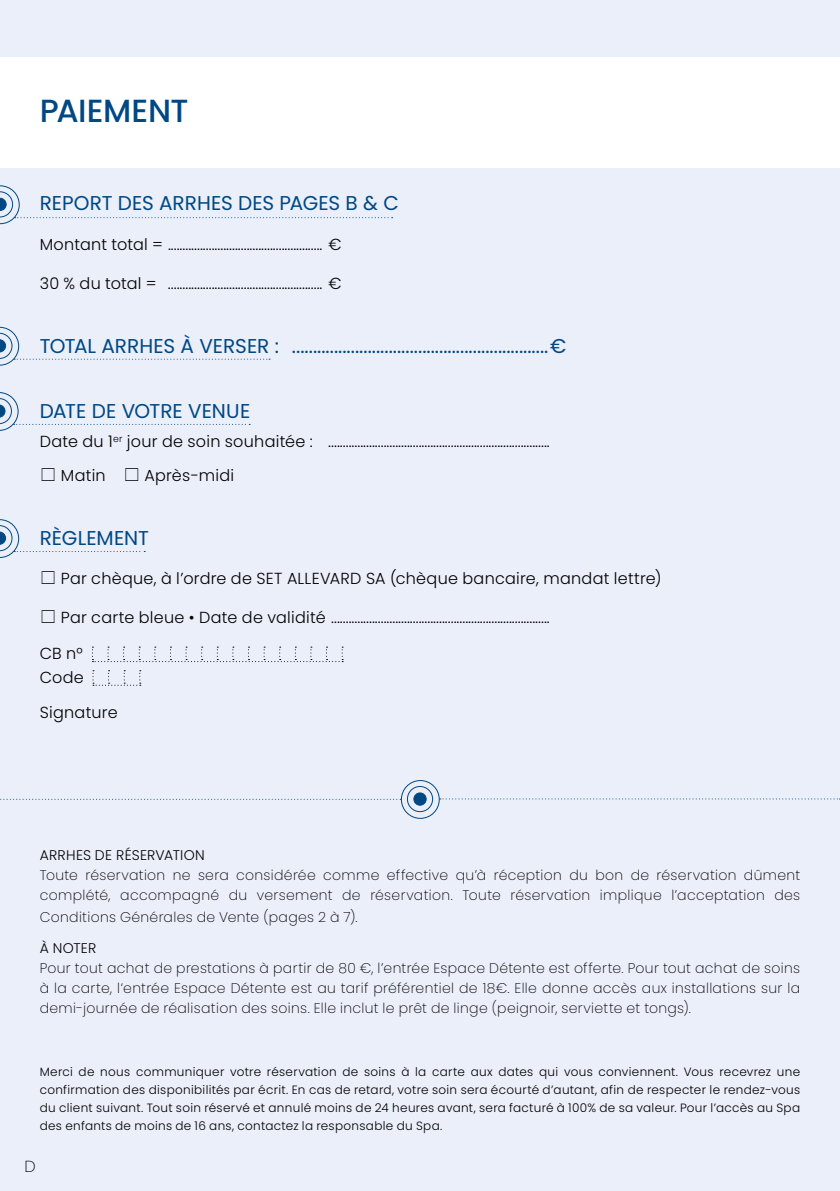
<style>
.page{position:relative;width:840px;height:1191px;background:#fff}
.page>*{position:absolute;margin:0;border:0;box-sizing:border-box;transform-origin:0 0}
.t1{font:500 32px "Poppins";letter-spacing:-.01em;color:#004884}
.t2{font:20px "Poppins";letter-spacing:-.005em;color:#004884}
.t3{font:300 16px/33.6px "Poppins";letter-spacing:.015em;color:#000}
.t4{font:200 16px "Poppins";color:#000}
.t5{font:200 14px/20px "Poppins";letter-spacing:.025em;color:#000}
.t6{font:300 14px "Poppins";letter-spacing:.015em;color:#000}
.t7{font:300 12px/18px "Poppins";letter-spacing:.025em;color:#000;text-align:justify}
</style>
<div class="page">
<div style="left:0;top:0;width:839px;height:1191px;background:#eaeffa"></div>
<svg style="left:92px;top:670px;width:49px;height:15px"></svg>
<svg style="left:92px;top:646px;width:251px;height:16px"></svg>
<svg style="left:0;top:186px;width:392px;height:38px"></svg>
<svg style="left:0;top:327px;width:270px;height:38px"></svg>
<svg style="left:0;top:392px;width:250px;height:38px"></svg>
<svg style="left:0;top:519px;width:145px;height:38px"></svg>
<svg style="left:0;top:799px;width:401px;height:1px"></svg>
<div style="left:413px;top:793px;width:13px;height:12px;background:#004884;border-radius:50%"></div>
<div style="left:413px;top:792px;width:13px;height:13px;border:1px solid #004884;border-radius:50%"></div>
<div style="left:407px;top:786px;width:25px;height:26px;border:1px solid #004884;border-radius:50%"></div>
<div style="left:401px;top:780px;width:38px;height:38px;border:1px solid #004884;border-radius:50%"></div>
<svg style="left:439px;top:798px;width:401px;height:1px"></svg>
<div style="left:0;top:57px;width:839px;height:110px;background:#fff"></div>
<h1 class="t1" style="left:40px;top:93px;width:150px">PAIEMENT</h1>
<h2 class="t2" style="left:40px;top:192px;width:360px">REPORT DES ARRHES DES PAGES B &amp; C</h2>
<p class="t3" style="left:40px;top:227px;width:303px">Montant total = ..................................................... €</p>
<p class="t3" style="left:40px;top:266px;width:303px">30 % du total = ..................................................... €</p>
<h2 class="t2" style="left:40px;top:334px;width:528px">TOTAL ARRHES À VERSER : .............................................................€</h2>
<h2 class="t2" style="left:40px;top:399px;width:212px">DATE DE VOTRE VENUE</h2>
<p class="t3" style="left:61px;top:425px;width:490px;text-indent:-21px">Date du 1<sup>er</sup> jour de soin souhaitée : ............................................................................<br>Matin</p>
<p class="t3" style="left:144px;top:458px;width:91px">Après-midi</p>
<h2 class="t2" style="left:40px;top:526px;width:111px">RÈGLEMENT</h2>
<p class="t3" style="left:61px;top:562px;width:602px">Par chèque, à l’ordre de SET ALLEVARD SA (chèque bancaire, mandat lettre)</p>
<p class="t3" style="left:61px;top:601px;width:490px">Par carte bleue • Date de validité ...........................................................................</p>
<p class="t3" style="left:40px;top:641px;width:46px;line-height:24px">CB n°<br>Code</p>
<p class="t3" style="left:40px;top:696px;width:79px">Signature</p>
<p class="t6" style="left:40px;top:846px;width:166px">ARRHES DE RÉSERVATION</p>
<p class="t5" style="left:40px;top:864px;width:761px">Toute réservation ne sera considérée comme effective qu’à réception du bon de réservation dûment complété, accompagné du versement de réservation. Toute réservation implique l’acceptation des</p>
<p class="t5" style="left:40px;top:906px;width:319px">Conditions Générales de Vente (pages 2 à 7).</p>
<p class="t6" style="left:40px;top:940px;width:58px">À NOTER</p>
<p class="t5" style="left:40px;top:958px;width:761px;text-align:justify">Pour tout achat de prestations à partir de 80 €, l’entrée Espace Détente est offerte. Pour tout achat de soins à la carte, l‘entrée Espace Détente est au tarif préférentiel de 18€. Elle donne accès aux installations sur la demi-journée de réalisation des soins. Elle inclut le prêt de linge (peignoir, serviette et tongs).</p>
<p class="t7" style="left:40px;top:1063px;width:761px">Merci de nous communiquer votre réservation de soins à la carte aux dates qui vous conviennent. Vous recevrez une confirmation des disponibilités par écrit. En cas de retard, votre soin sera écourté d’autant, afin de respecter le rendez-vous du client suivant. Tout soin réservé et annulé moins de 24 heures avant, sera facturé à 100% de sa valeur. Pour l’accès au Spa des enfants de moins de 16 ans, contactez la responsable du Spa.</p>
<p class="t4" style="left:24px;top:1156px;width:13px">D</p>
</div>
